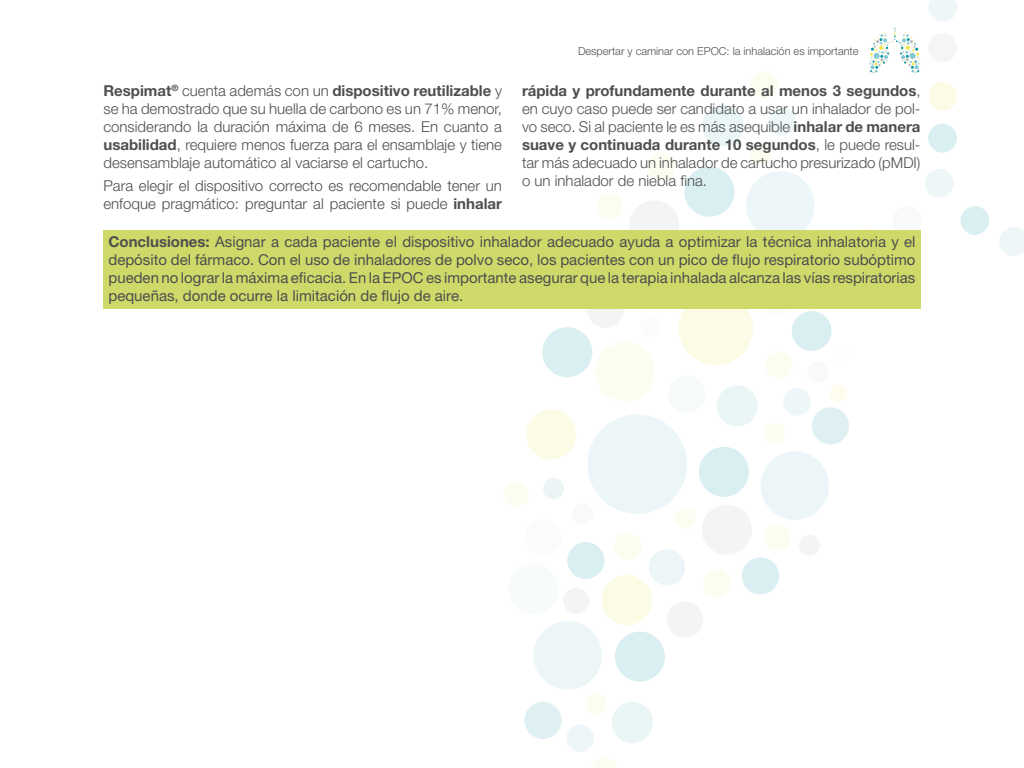
<style>
.page{position:relative;width:1024px;height:768px;background:#fff}
.page>*{position:absolute;margin:0;border:0;box-sizing:border-box;transform-origin:0 0}
.text{font:300 15px/18px "Helvetica Neue LT Std";color:#4d4e4e;text-align:justify}
.Conclusions{font:15px/18px "Helvetica Neue LT Std";color:#4d4e4e;text-align:justify}
.t1{font:300 11px "Helvetica Neue LT Std";color:#4d4e4e}
.s1{font-weight:700}
</style>
<div class="page">
<div style="left:533px;top:621px;width:69px;height:69px;background:#ecf6f8;border-radius:50%"></div>
<div style="left:526px;top:410px;width:50px;height:50px;background:#fcfbe5;border-radius:50%"></div>
<div style="left:586px;top:693px;width:21px;height:21px;background:#fdfcf1;border-radius:50%"></div>
<div style="left:543px;top:478px;width:21px;height:21px;background:#ebf5f6;border-radius:50%"></div>
<svg style="left:591px;top:758px;width:26px;height:10px"></svg>
<div style="left:612px;top:702px;width:41px;height:41px;background:#eaf5f6;border-radius:50%"></div>
<div style="left:566px;top:724px;width:28px;height:28px;background:#edf6f8;border-radius:50%"></div>
<div style="left:524px;top:702px;width:38px;height:37px;background:#dff0f2;border-radius:50%"></div>
<svg style="left:567px;top:542px;width:37px;height:37px"></svg>
<div style="left:615px;top:632px;width:50px;height:50px;background:#daeff1;border-radius:50%"></div>
<div style="left:542px;top:327px;width:50px;height:50px;background:#daeff1;border-radius:50%"></div>
<div style="left:563px;top:588px;width:26px;height:26px;background:#f3f4f4;border-radius:50%"></div>
<div style="left:503px;top:481px;width:27px;height:26px;background:#fdfcf1;border-radius:50%"></div>
<svg style="left:999px;top:227px;width:25px;height:29px"></svg>
<svg style="left:571px;top:0;width:418px;height:639px"></svg>
<div style="left:103px;top:230px;width:818px;height:79px;background:#ced969"></div>
<p class="text" style="left:103px;top:81px;width:400px"><span class="s1">Respimat</span><sup>®</sup> cuenta además con un <span class="s1">dispositivo reutilizable</span> y se ha demostrado que su huella de carbono es un 71% menor, considerando la duración máxima de 6 meses. En cuanto a <span class="s1">usabilidad</span>, requiere menos fuerza para el ensamblaje y tiene desensamblaje automático al vaciarse el cartucho.</p>
<p class="text" style="left:103px;top:176px;width:400px">Para elegir el dispositivo correcto es recomendable tener un enfoque pragmático: preguntar al paciente si puede <span class="s1">inhalar</span></p>
<p class="t1" style="left:578px;top:45px;width:282px">Despertar y caminar con EPOC: la inhalación es importante</p>
<p class="text" style="left:522px;top:81px;width:400px"><span class="s1">rápida y profundamente durante al menos 3 segundos</span>, en cuyo caso puede ser candidato a usar un inhalador de pol&shy;vo seco. Si al paciente le es más asequible <span class="s1">inhalar de manera suave y continuada durante 10 segundos</span>, le puede resul&shy;tar más adecuado un inhalador de cartucho presurizado (pMDI) o un inhalador de niebla fina.</p>
<p class="Conclusions" style="left:108px;top:232px;width:809px"><span class="s1">Conclusiones:</span> Asignar a cada paciente el dispositivo inhalador adecuado ayuda a optimizar la técnica inhalatoria y el depósito del fármaco. Con el uso de inhaladores de polvo seco, los pacientes con un pico de flujo respiratorio subóptimo pueden no lograr la máxima eficacia. En la EPOC es importante asegurar que la terapia inhalada alcanza las vías respiratorias pequeñas, donde ocurre la limitación de flujo de aire.</p>
</div>
